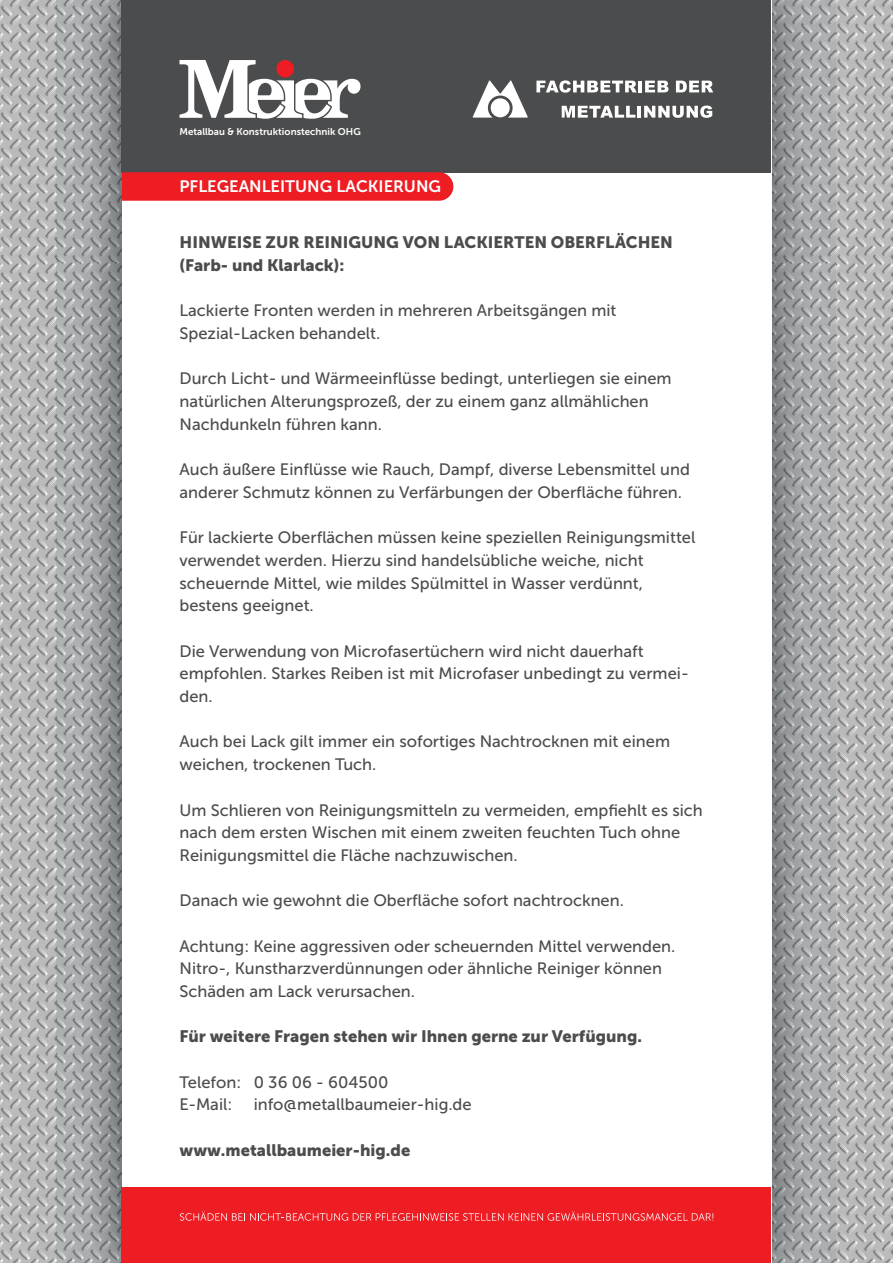
<style>
.page{position:relative;width:893px;height:1263px;background:#fff}
.page>*{position:absolute;margin:0;border:0;box-sizing:border-box;transform-origin:0 0}
.t1{font:16.5px/22.6px "Museo Sans 500";color:#4b4c4d}
.t2{font:16.5px/22.6px "Museo Sans 900";color:#4b4c4d}
.t3{font:16.5px "Museo Sans 700";color:#fff}
.t4{font:9.75px "Museo Sans 700";color:#fff}
</style>
<div class="page">
<img style="left:0;top:0;width:893px;height:1263px">
<img style="left:57px;top:0;width:778px;height:1263px">
<div style="left:122px;top:0;width:649px;height:1263px;background:#fff"></div>
<div style="left:122px;top:0;width:649px;height:172px;background:#4b4c4d"></div>
<svg style="left:122px;top:172px;width:331px;height:29px"></svg>
<svg style="left:179px;top:60px;width:182px;height:59px"></svg>
<div style="left:122px;top:1187px;width:649px;height:76px;background:#ee1d23"></div>
<svg style="left:180px;top:1211px;width:533px;height:10px"></svg>
<svg style="left:536px;top:80px;width:101px;height:13px"></svg>
<hr style="left:638px;top:81px;width:4px;height:11px;background:#fff">
<svg style="left:645px;top:81px;width:23px;height:11px"></svg>
<svg style="left:676px;top:81px;width:37px;height:11px"></svg>
<svg style="left:562px;top:106px;width:73px;height:12px"></svg>
<hr style="left:637px;top:106px;width:4px;height:12px;background:#fff">
<svg style="left:644px;top:106px;width:68px;height:12px"></svg>
<svg style="left:472px;top:80px;width:56px;height:38px"></svg>
<div style="left:491px;top:98px;width:19px;height:19px;background:#fff;border-radius:50%"></div>
<p class="t4" style="left:179px;top:126px;width:183px">Metallbau &amp; Konstruktionstechnik OHG</p>
<p class="t3" style="left:179px;top:177px;width:263px">PFLEGEANLEITUNG LACKIERUNG</p>
<p class="t2" style="left:179px;top:231px;width:495px">HINWEISE ZUR REINIGUNG VON LACKIERTEN OBERFLÄCHEN (Farb- und Klarlack):</p>
<p class="t1" style="left:179px;top:299px;width:439px">Lackierte Fronten werden in mehreren Arbeitsgängen mit<br>Spezial-Lacken behandelt.</p>
<p class="t1" style="left:179px;top:367px;width:494px">Durch Licht- und Wärmeeinflüsse bedingt, unterliegen sie einem natürlichen Alterungsprozeß, der zu einem ganz allmählichen<br>Nachdunkeln führen kann.</p>
<p class="t1" style="left:179px;top:458px;width:512px">Auch äußere Einflüsse wie Rauch, Dampf, diverse Lebensmittel und anderer Schmutz können zu Verfärbungen der Oberfläche führen.</p>
<p class="t1" style="left:179px;top:526px;width:517px">Für lackierte Oberflächen müssen keine speziellen Reinigungsmittel verwendet werden. Hierzu sind handelsübliche weiche, nicht scheuernde Mittel, wie mildes Spülmittel in Wasser verdünnt, bestens geeignet.</p>
<p class="t1" style="left:179px;top:640px;width:511px">Die Verwendung von Microfasertüchern wird nicht dauerhaft empfohlen. Starkes Reiben ist mit Microfaser unbedingt zu vermei&shy;den.</p>
<p class="t1" style="left:179px;top:730px;width:492px">Auch bei Lack gilt immer ein sofortiges Nachtrocknen mit einem weichen, trockenen Tuch.</p>
<p class="t1" style="left:179px;top:798px;width:525px">Um Schlieren von Reinigungsmitteln zu vermeiden, empfiehlt es sich nach dem ersten Wischen mit einem zweiten feuchten Tuch ohne<br>Reinigungsmittel die Fläche nachzuwischen.</p>
<p class="t1" style="left:179px;top:889px;width:446px">Danach wie gewohnt die Oberfläche sofort nachtrocknen.</p>
<p class="t1" style="left:179px;top:935px;width:497px">Achtung: Keine aggressiven oder scheuernden Mittel verwenden.<br>Nitro-, Kunstharzverdünnungen oder ähnliche Reiniger können<br>Schäden am Lack verursachen.</p>
<p class="t2" style="left:179px;top:1025px;width:464px">Für weitere Fragen stehen wir Ihnen gerne zur Verfügung.</p>
<p class="t1" style="left:179px;top:1071px;width:210px">Telefon: 0 36 06 - 604500<br>E-Mail:</p>
<p class="t1" style="left:254px;top:1093px;width:219px">info@metallbaumeier-hig.de</p>
<p class="t2" style="left:179px;top:1139px;width:232px">www.metallbaumeier-hig.de</p>
</div>
